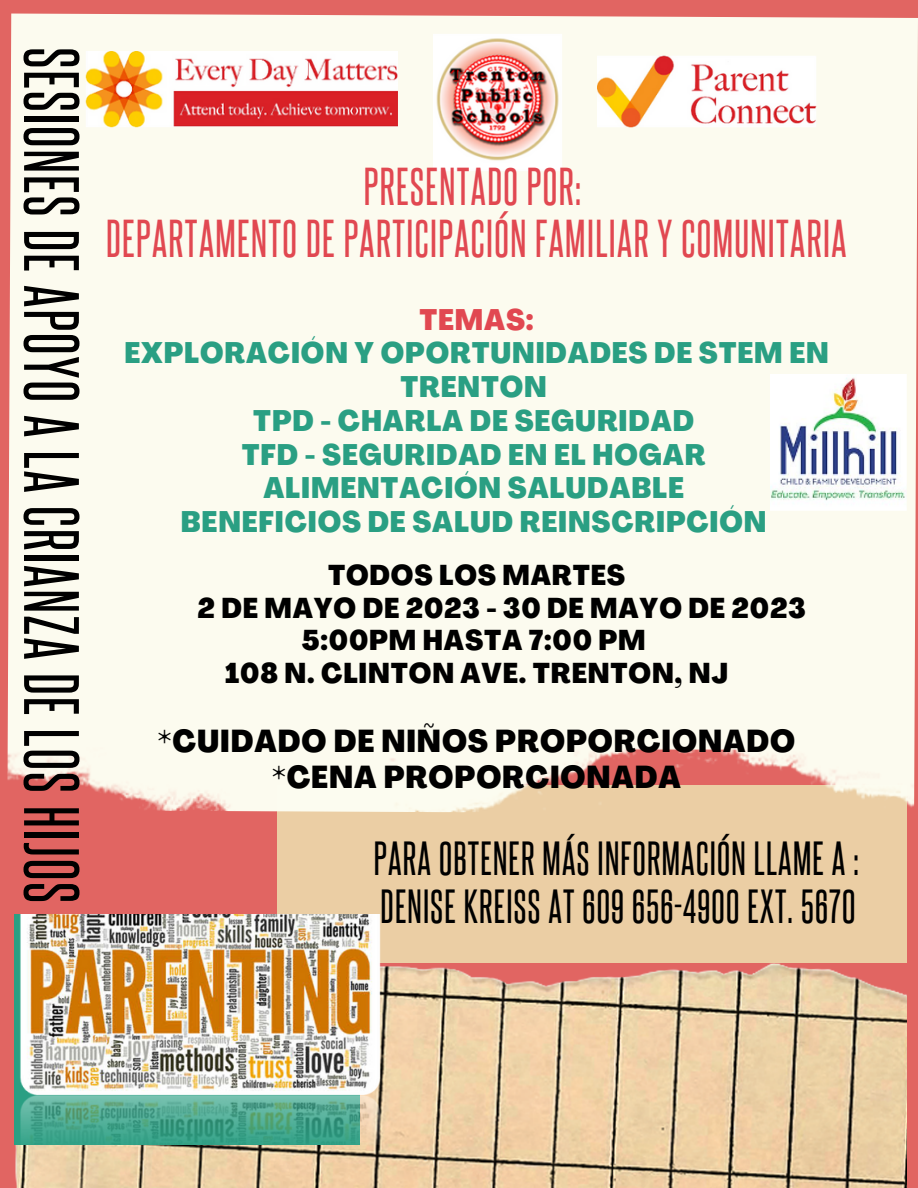
<style>
.page{position:relative;width:918px;height:1188px;background:#e16562}
.page>*{position:absolute;margin:0;border:0;box-sizing:border-box;transform-origin:0 0}
.t1{font:66.6px "Aka Acid Steelfish";letter-spacing:.03em;color:#000}
.t2{font:45.15px/51.8px "Aka Acid Steelfish";letter-spacing:.03em;color:#e14851;text-align:center}
.t3{font:40.5px/47.2px "Aka Acid Steelfish";letter-spacing:.03em;color:#000}
.t4{font:800 condensed 31.2px/36px "Agrandir";letter-spacing:.03em;color:#000;text-align:center}
.t5{font:800 condensed 29.25px/33.8px "Agrandir";letter-spacing:.03em;color:#2a9f83;text-align:center}
.t6{font:800 condensed 29.25px "Agrandir";letter-spacing:.03em;color:#e14851}
.t7{font:800 condensed 28.2px "Agrandir";letter-spacing:.03em;color:#000}
</style>
<div class="page">
<img style="left:15px;top:962px;width:892px;height:226px">
<div style="left:277px;top:785px;width:630px;height:177px;background:#ebcea4"></div>
<div style="left:7px;top:14px;width:911px;height:799px;background:#fcfbef"></div>
<img style="left:433px;top:33px;width:129px;height:139px">
<img style="left:85px;top:51px;width:313px;height:77px">
<img style="left:597px;top:56px;width:220px;height:72px">
<img style="left:19px;top:914px;width:361px;height:231px">
<img style="left:770px;top:374px;width:137px;height:138px">
<h1 class="t1" style="left:74px;top:48px;width:857px;rotate:90deg">SESIONES DE APOYO A LA CRIANZA DE LOS HIJOS</h1>
<h2 class="t2" style="left:106px;top:168px;width:742px">PRESENTADO POR:<br>DEPARTAMENTO DE PARTICIPACIÓN FAMILIAR Y COMUNITARIA</h2>
<p class="t6" style="left:419px;top:308px;width:116px">TEMAS:</p>
<p class="t5" style="left:124px;top:339px;width:706px">EXPLORACIÓN Y OPORTUNIDADES DE STEM EN<br>TRENTON<br>TPD - CHARLA DE SEGURIDAD<br>TFD - SEGURIDAD EN EL HOGAR<br>ALIMENTACIÓN SALUDABLE<br>BENEFICIOS DE SALUD REINSCRIPCIÓN</p>
<p class="t7" style="left:328px;top:564px;width:299px">TODOS LOS MARTES</p>
<p class="t7" style="left:198px;top:597px;width:610px">2 DE MAYO DE 2023 - 30 DE MAYO DE 2023</p>
<p class="t7" style="left:302px;top:629px;width:345px">5:00PM HASTA 7:00 PM</p>
<p class="t7" style="left:225px;top:662px;width:504px">108 N. CLINTON AVE. TRENTON, NJ</p>
<p class="t4" style="left:158px;top:726px;width:639px">*CUIDADO DE NIÑOS PROPORCIONADO *CENA PROPORCIONADA</p>
<h3 class="t3" style="left:374px;top:842px;width:487px">PARA OBTENER MÁS INFORMACIÓN LLAME A :<br>DENISE KREISS AT 609 656-4900 EXT. 5670</h3>
</div>
